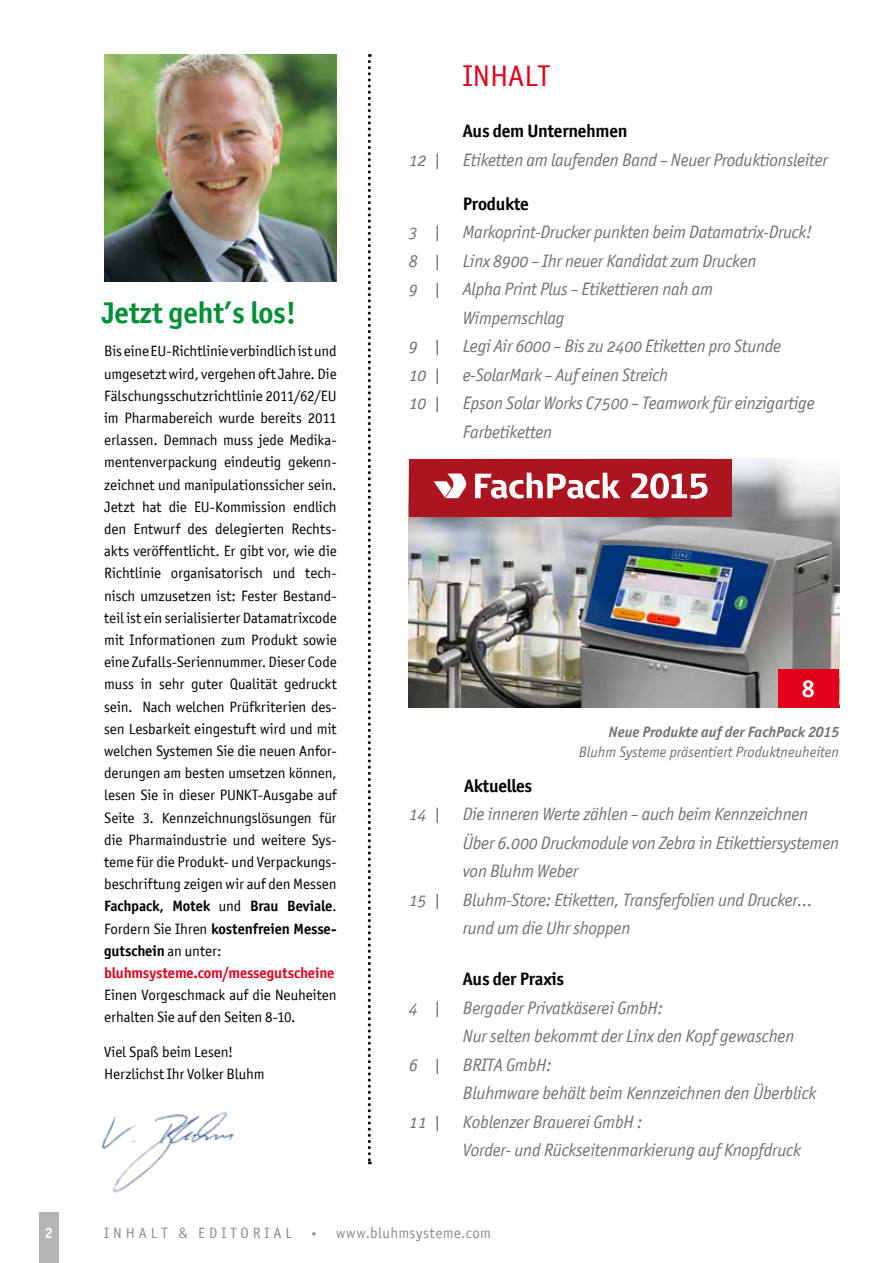
<style>
.page{position:relative;width:893px;height:1263px;background:#fff}
.page>*{position:absolute;margin:0;border:0;box-sizing:border-box;transform-origin:0 0}
.t1{font:700 30px "Officina San ITC";letter-spacing:-.01em;color:#009037}
.t2{font:30px "Officina San ITC";color:#e2001a}
.t3{font:700 24.3px "Officina San ITC";color:#fff}
.t4{font:18px/28.5px "Officina San ITC Book Ital OS";letter-spacing:-.015em;color:#707172}
.t5{font:700 18px "Officina San ITC";letter-spacing:-.015em;color:#000}
.t6{font:15px/22.2px "Officina San ITC";letter-spacing:-.005em;color:#000}
.t7{font:15px/19.5px "Officina San ITC Book Ital OS";color:#707172;text-align:right}
.t8{font:15px "Officina San ITC";letter-spacing:.03em;color:#8b8c8e}
.t9{font:700 15px "Officina San ITC";color:#fff}
.s1{font-weight:700}
.s2{font-weight:700;color:#e2001a}
.s3{font-family:"Officina San ITC";font-weight:700;color:#000}
.s4{font-family:"Officina San ITC";font-weight:700;font-style:italic}
.s5{font-size:12px}
</style>
<div class="page">
<div style="left:39px;top:1212px;width:20px;height:51px;background:#b1b3b4"></div>
<svg style="left:368px;top:54px;width:3px;height:1110px"></svg>
<img style="left:409px;top:459px;width:430px;height:249px">
<div style="left:778px;top:669px;width:61px;height:39px;background:#e2001a"></div>
<img style="left:102px;top:1112px;width:132px;height:81px">
<div style="left:409px;top:459px;width:322px;height:57px;background:#aa151f"></div>
<svg style="left:434px;top:473px;width:32px;height:25px"></svg>
<svg style="left:475px;top:473px;width:232px;height:26px"></svg>
<img style="left:104px;top:54px;width:233px;height:227px">
<p class="t9" style="left:45px;top:1223px;width:10px">2</p>
<p class="t1" style="left:102px;top:294px;width:196px">Jetzt geht’s los!</p>
<p class="t6" style="left:104px;top:340px;width:234px">Bis eine EU-Richtlinie verbindlich ist und umgesetzt wird, vergehen oft Jahre. Die Fälschungsschutzrichtlinie 2011/62/EU im Pharmabereich wurde bereits 2011 erlassen. Demnach muss jede Medika&shy;mentenverpackung eindeutig gekenn&shy;zeichnet und manipulationssicher sein.<br>Jetzt hat die EU-Kommission endlich den Entwurf des delegierten Rechts&shy;akts veröffentlicht. Er gibt vor, wie die Richtlinie organisatorisch und tech&shy;nisch umzusetzen ist: Fester Bestand&shy;teil ist ein serialisierter Datamatrixcode mit Informationen zum Produkt sowie eine Zufalls-Seriennummer. Dieser Code muss in sehr guter Qualität gedruckt sein. Nach welchen Prüfkriterien des&shy;sen Lesbarkeit eingestuft wird und mit welchen Systemen Sie die neuen Anfor&shy;derungen am besten umsetzen können, lesen Sie in dieser PUNKT-Ausgabe auf Seite 3. Kennzeichnungslösungen für die Pharmaindustrie und weitere Sys&shy;teme für die Produkt- und Verpackungs&shy;beschriftung zeigen wir auf den Messen <span class="s1">Fachpack, Motek</span> und <span class="s1">Brau Beviale</span>.<br>Fordern Sie Ihren <span class="s1">kostenfreien Messe&shy;gutschein</span> an unter: <span class="s2">bluhmsysteme.com/messegutscheine </span>Einen Vorgeschmack auf die Neuheiten erhalten Sie auf den Seiten 8-10.</p>
<p class="t6" style="left:104px;top:1040px;width:162px">Viel Spaß beim Lesen!<br>Herzlichst Ihr Volker Bluhm</p>
<p class="t2" style="left:463px;top:59px;width:89px">INHALT</p>
<p class="t4" style="left:409px;top:117px;width:420px;text-indent:54px"><span class="s3">Aus dem Unternehmen<br></span>12 | Etiketten am laufenden Band – Neuer Produktionsleiter</p>
<p class="t5" style="left:463px;top:192px;width:68px">Produkte</p>
<p class="t4" style="left:409px;top:218px;width:405px">3 | Markoprint-Drucker punkten beim Datamatrix-Druck!</p>
<p class="t4" style="left:409px;top:246px;width:349px">8 | Linx 8900 – Ihr neuer Kandidat zum Drucken</p>
<p class="t4" style="left:409px;top:275px;width:306px">9 | Alpha Print Plus – Etikettieren nah am</p>
<p class="t4" style="left:463px;top:303px;width:103px">Wimpernschlag</p>
<p class="t4" style="left:409px;top:332px;width:374px">9 | Legi Air 6000 – Bis zu 2400 Etiketten pro Stunde</p>
<p class="t4" style="left:409px;top:360px;width:261px">10 | e-SolarMark – Auf einen Streich</p>
<p class="t4" style="left:409px;top:389px;width:407px">10 | Epson Solar Works C7500 – Teamwork für einzigartige</p>
<p class="t4" style="left:463px;top:417px;width:91px">Farbetiketten</p>
<p class="t3" style="left:802px;top:673px;width:15px">8</p>
<p class="t7" style="left:579px;top:723px;width:262px"><span class="s4">Neue Produkte auf der FachPack 2015<br></span>Bluhm Systeme präsentiert Produktneuheiten</p>
<p class="t5" style="left:464px;top:774px;width:70px">Aktuelles</p>
<p class="t4" style="left:409px;top:800px;width:401px">14 | Die inneren Werte zählen – auch beim Kennzeichnen</p>
<p class="t4" style="left:463px;top:828px;width:378px">Über 6.000 Druckmodule von Zebra in Etikettiersystemen</p>
<p class="t4" style="left:463px;top:857px;width:117px">von Bluhm Weber</p>
<p class="t4" style="left:409px;top:885px;width:406px">15 | Bluhm-Store: Etiketten, Transferfolien und Drucker...</p>
<p class="t4" style="left:463px;top:914px;width:169px">rund um die Uhr shoppen</p>
<p class="t5" style="left:463px;top:968px;width:103px">Aus der Praxis</p>
<p class="t4" style="left:409px;top:993px;width:256px">4 | Bergader Privatkäserei GmbH:</p>
<p class="t4" style="left:463px;top:1022px;width:333px">Nur selten bekommt der Linx den Kopf gewaschen</p>
<p class="t4" style="left:409px;top:1050px;width:144px">6 | BRITA GmbH:</p>
<p class="t4" style="left:463px;top:1079px;width:355px">Bluhmware behält beim Kennzeichnen den Überblick</p>
<p class="t4" style="left:409px;top:1107px;width:235px">11 | Koblenzer Brauerei GmbH :</p>
<p class="t4" style="left:463px;top:1136px;width:339px">Vorder- und Rückseitenmarkierung auf Knopfdruck</p>
<p class="t8" style="left:104px;top:1224px;width:388px">I N H A L T &amp; E D I T O R I A L <span class="s5">•</span> www.bluhmsysteme.com</p>
</div>
